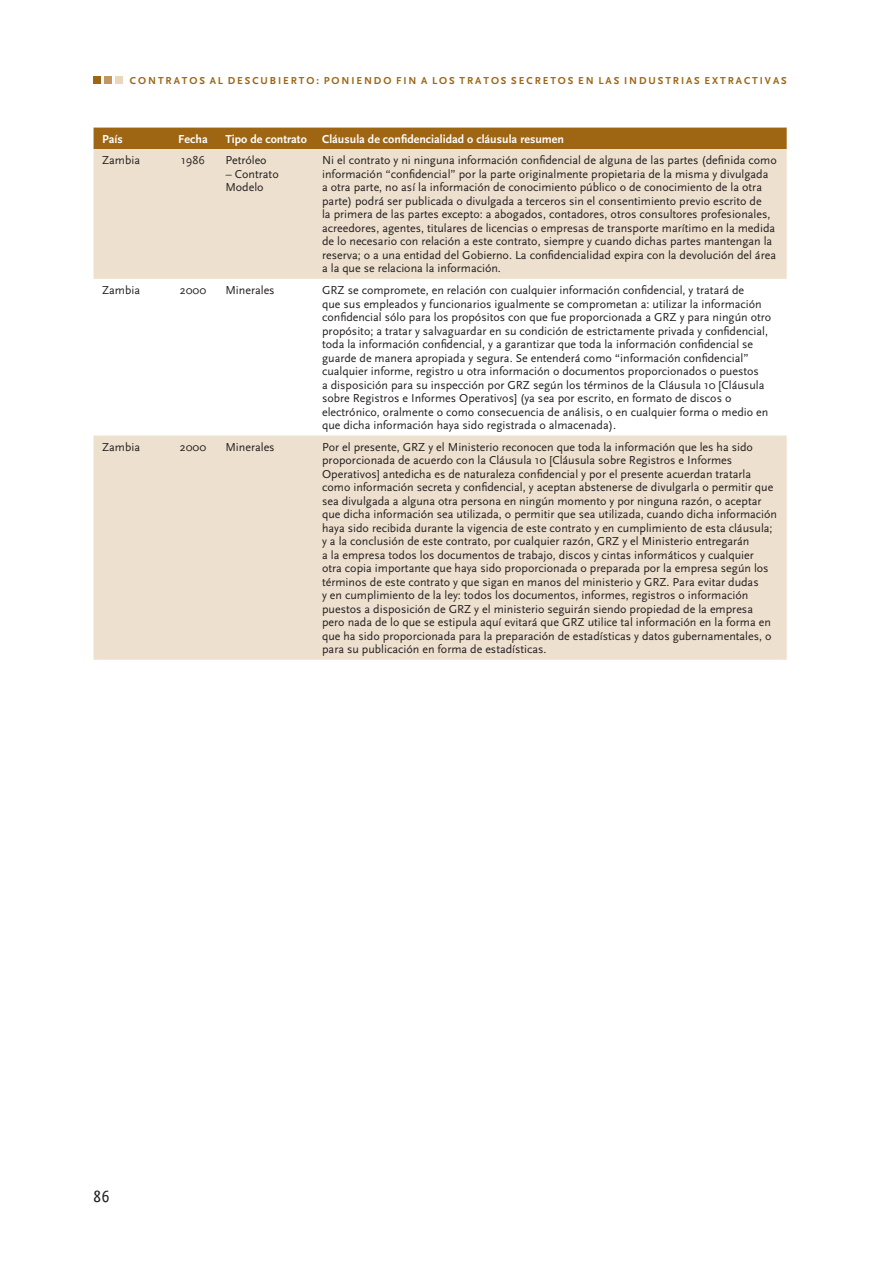
<style>
.page{position:relative;width:893px;height:1263px;background:#fff}
.page>*{position:absolute;margin:0;border:0;box-sizing:border-box;transform-origin:0 0}
.t1{font:18px "Scala Sans Regular Con";color:#231f20}
.t2{font:12px/13.5px "Scala Sans";color:#231f20}
.t3{font:700 12px "Scala Sans";color:#fff}
.t4{font:700 10.5px "Scala Sans";letter-spacing:.185em;color:#9e6512}
</style>
<div class="page">
<div style="left:94px;top:77px;width:7px;height:7px;background:#9e6512"></div>
<div style="left:104px;top:77px;width:8px;height:7px;background:#c39762"></div>
<div style="left:115px;top:77px;width:7px;height:7px;background:#e9d6bd"></div>
<div style="left:94px;top:128px;width:693px;height:21px;background:#9e6512"></div>
<svg style="left:94px;top:149px;width:693px;height:511px;fill:#eee0ce"></svg>
<p class="t4" style="left:130px;top:75px;width:658px">CONTRATOS AL DESCUBIERTO: PONIENDO FIN A LOS TRATOS SECRETOS EN LAS INDUSTRIAS EXTRACTIVAS</p>
<p class="t3" style="left:102px;top:132px;width:22px">País</p>
<p class="t3" style="left:178px;top:132px;width:31px">Fecha</p>
<p class="t3" style="left:225px;top:132px;width:83px">Tipo de contrato</p>
<p class="t3" style="left:322px;top:132px;width:243px">Cláusula de confidencialidad o cláusula resumen</p>
<p class="t2" style="left:102px;top:154px;width:40px">Zambia</p>
<p class="t2" style="left:181px;top:154px;width:25px">1986</p>
<p class="t2" style="left:225px;top:154px;width:43px">Petróleo</p>
<p class="t2" style="left:225px;top:168px;width:55px">– Contrato<br>Modelo</p>
<p class="t2" style="left:322px;top:154px;width:456px">Ni el contrato y ni ninguna información confidencial de alguna de las partes (definida como información “confidencial” por la parte originalmente propietaria de la misma y divulgada a otra parte, no así la información de conocimiento público o de conocimiento de la otra parte) podrá ser publicada o divulgada a terceros sin el consentimiento previo escrito de<br>la primera de las partes excepto: a abogados, contadores, otros consultores profesionales, acreedores, agentes, titulares de licencias o empresas de transporte marítimo en la medida de lo necesario con relación a este contrato, siempre y cuando dichas partes mantengan la reserva; o a una entidad del Gobierno. La confidencialidad expira con la devolución del área a la que se relaciona la información.</p>
<p class="t2" style="left:102px;top:284px;width:40px">Zambia</p>
<p class="t2" style="left:180px;top:284px;width:28px">2000</p>
<p class="t2" style="left:225px;top:284px;width:51px">Minerales</p>
<p class="t2" style="left:322px;top:284px;width:451px">GRZ se compromete, en relación con cualquier información confidencial, y tratará de<br>que sus empleados y funcionarios igualmente se comprometan a: utilizar la información confidencial sólo para los propósitos con que fue proporcionada a GRZ y para ningún otro propósito; a tratar y salvaguardar en su condición de estrictamente privada y confidencial, toda la información confidencial, y a garantizar que toda la información confidencial se guarde de manera apropiada y segura. Se entenderá como “información confidencial” cualquier informe, registro u otra información o documentos proporcionados o puestos<br>a disposición para su inspección por GRZ según los términos de la Cláusula 10 [Cláusula sobre Registros e Informes Operativos] (ya sea por escrito, en formato de discos o electrónico, oralmente o como consecuencia de análisis, o en cualquier forma o medio en que dicha información haya sido registrada o almacenada).</p>
<p class="t2" style="left:102px;top:440px;width:40px">Zambia</p>
<p class="t2" style="left:180px;top:440px;width:28px">2000</p>
<p class="t2" style="left:225px;top:440px;width:51px">Minerales</p>
<p class="t2" style="left:322px;top:440px;width:457px">Por el presente, GRZ y el Ministerio reconocen que toda la información que les ha sido proporcionada de acuerdo con la Cláusula 10 [Cláusula sobre Registros e Informes Operativos] antedicha es de naturaleza confidencial y por el presente acuerdan tratarla como información secreta y confidencial, y aceptan abstenerse de divulgarla o permitir que sea divulgada a alguna otra persona en ningún momento y por ninguna razón, o aceptar que dicha información sea utilizada, o permitir que sea utilizada, cuando dicha información haya sido recibida durante la vigencia de este contrato y en cumplimiento de esta cláusula; y a la conclusión de este contrato, por cualquier razón, GRZ y el Ministerio entregarán<br>a la empresa todos los documentos de trabajo, discos y cintas informáticos y cualquier<br>otra copia importante que haya sido proporcionada o preparada por la empresa según los términos de este contrato y que sigan en manos del ministerio y GRZ. Para evitar dudas<br>y en cumplimiento de la ley: todos los documentos, informes, registros o información puestos a disposición de GRZ y el ministerio seguirán siendo propiedad de la empresa pero nada de lo que se estipula aquí evitará que GRZ utilice tal información en la forma en que ha sido proporcionada para la preparación de estadísticas y datos gubernamentales, o para su publicación en forma de estadísticas.</p>
<h1 class="t1" style="left:94px;top:1186px;width:18px">86</h1>
</div>
